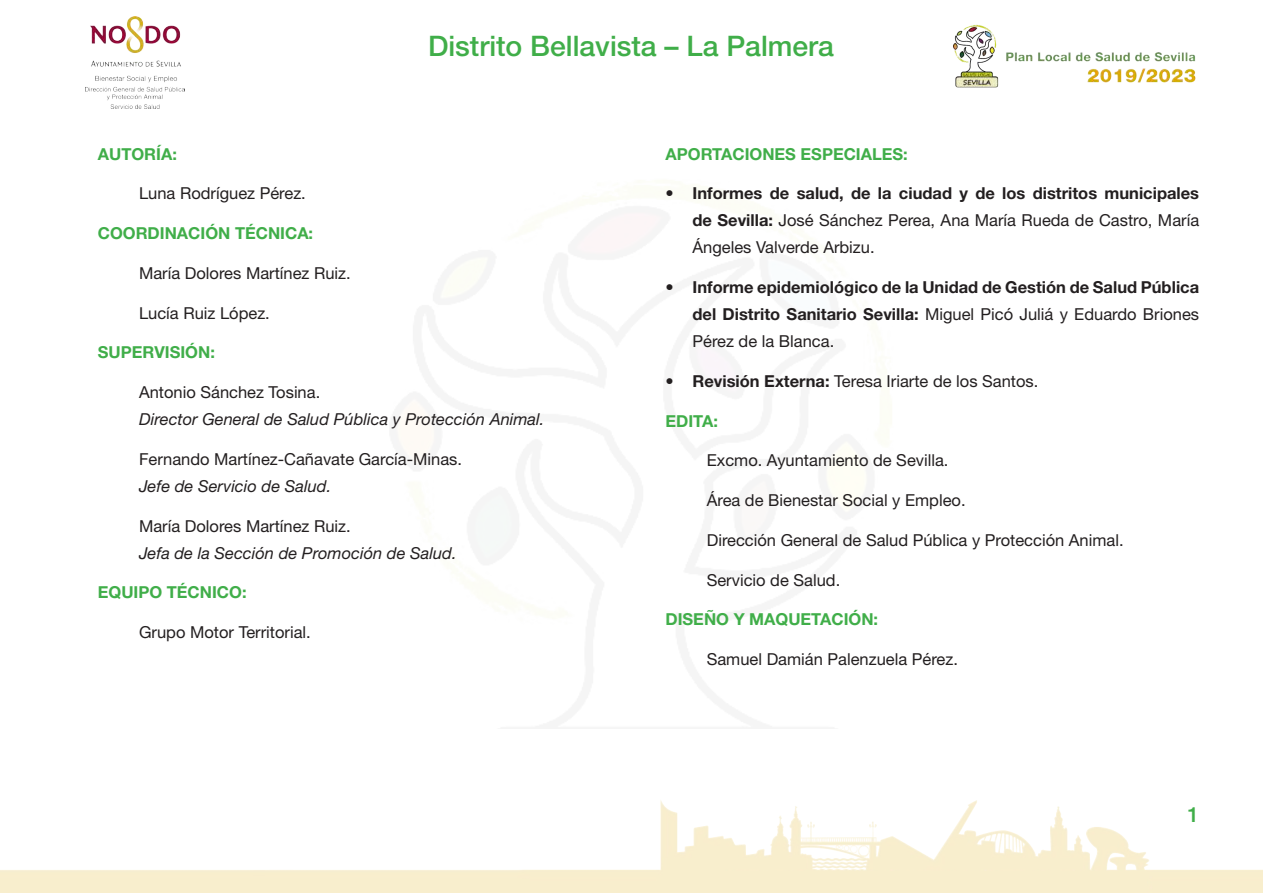
<style>
.page{position:relative;width:1263px;height:893px;background:#fff}
.page>*{position:absolute;margin:0;border:0;box-sizing:border-box;transform-origin:0 0}
.t1{font:500 28.35px "Helvetica Neue LT Std";color:#40ae49}
.t2{font:500 21px "Helvetica Neue LT Std";color:#40ae49}
.t3{font:16.5px/27px "Helvetica Neue LT Std";color:#231f20;text-align:justify}
.t4{font:700 16.5px/27px "Helvetica Neue LT Std";color:#231f20;text-align:justify}
.t5{font:italic 16.5px "Helvetica Neue LT Std";color:#231f20}
.t6{font:700 16.5px "Helvetica Neue LT Std";color:#40ae49}
.s1{font-weight:700}
.s2{font-weight:400}
</style>
<div class="page">
<img style="left:953px;top:24px;width:243px;height:64px">
<img style="left:85px;top:16px;width:100px;height:92px">
<img style="left:0;top:800px;width:1263px;height:93px">
<div style="left:722px;top:871px;width:424px;height:22px;background:#f8eecd"></div>
<h1 class="t1" style="left:428px;top:29px;width:407px">Distrito Bellavista – La Palmera</h1>
<p class="t6" style="left:98px;top:143px;width:81px">AUTORÍA:</p>
<p class="t3" style="left:139px;top:180px;width:168px">Luna Rodríguez Pérez.</p>
<p class="t6" style="left:98px;top:223px;width:217px">COORDINACIÓN TÉCNICA:</p>
<p class="t3" style="left:139px;top:259px;width:213px">María Dolores Martínez Ruiz.</p>
<p class="t3" style="left:139px;top:299px;width:132px">Lucía Ruiz López.</p>
<p class="t6" style="left:98px;top:342px;width:119px">SUPERVISIÓN:</p>
<p class="t3" style="left:139px;top:378px;width:183px">Antonio Sánchez Tosina.</p>
<p class="t5" style="left:139px;top:409px;width:407px">Director General de Salud Pública y Protección Animal.</p>
<p class="t3" style="left:139px;top:445px;width:324px">Fernando Martínez-Cañavate García-Minas.</p>
<p class="t5" style="left:139px;top:476px;width:194px">Jefe de Servicio de Salud.</p>
<p class="t3" style="left:139px;top:512px;width:213px">María Dolores Martínez Ruiz.</p>
<p class="t5" style="left:139px;top:543px;width:319px">Jefa de la Sección de Promoción de Salud.</p>
<p class="t6" style="left:98px;top:582px;width:150px">EQUIPO TÉCNICO:</p>
<p class="t3" style="left:139px;top:619px;width:173px">Grupo Motor Territorial.</p>
<p class="t6" style="left:665px;top:143px;width:244px">APORTACIONES ESPECIALES:</p>
<p class="t3" style="left:692px;top:180px;width:508px;text-indent:-27px"><span class="s1">• Informes de salud, de la ciudad y de los distritos municipales de Sevilla:</span> José Sánchez Perea, Ana María Rueda de Castro, María Ángeles Valverde Arbizu.</p>
<p class="t4" style="left:692px;top:273px;width:508px;text-indent:-27px">• Informe epidemiológico de la Unidad de Gestión de Salud Pública del Distrito Sanitario Sevilla: <span class="s2">Miguel Picó Juliá y Eduardo Briones Pérez de la Blanca.</span></p>
<p class="t3" style="left:665px;top:367px;width:374px"><span class="s1">• Revisión Externa:</span> Teresa Iriarte de los Santos.</p>
<p class="t6" style="left:665px;top:410px;width:54px">EDITA:</p>
<p class="t3" style="left:707px;top:447px;width:243px">Excmo. Ayuntamiento de Sevilla.</p>
<p class="t3" style="left:707px;top:486px;width:260px">Área de Bienestar Social y Empleo.</p>
<p class="t3" style="left:707px;top:526px;width:418px">Dirección General de Salud Pública y Protección Animal.</p>
<p class="t3" style="left:707px;top:566px;width:135px">Servicio de Salud.</p>
<p class="t6" style="left:665px;top:609px;width:214px">DISEÑO Y MAQUETACIÓN:</p>
<p class="t3" style="left:707px;top:646px;width:253px">Samuel Damián Palenzuela Pérez.</p>
<p class="t2" style="left:1187px;top:802px;width:13px">1</p>
</div>
